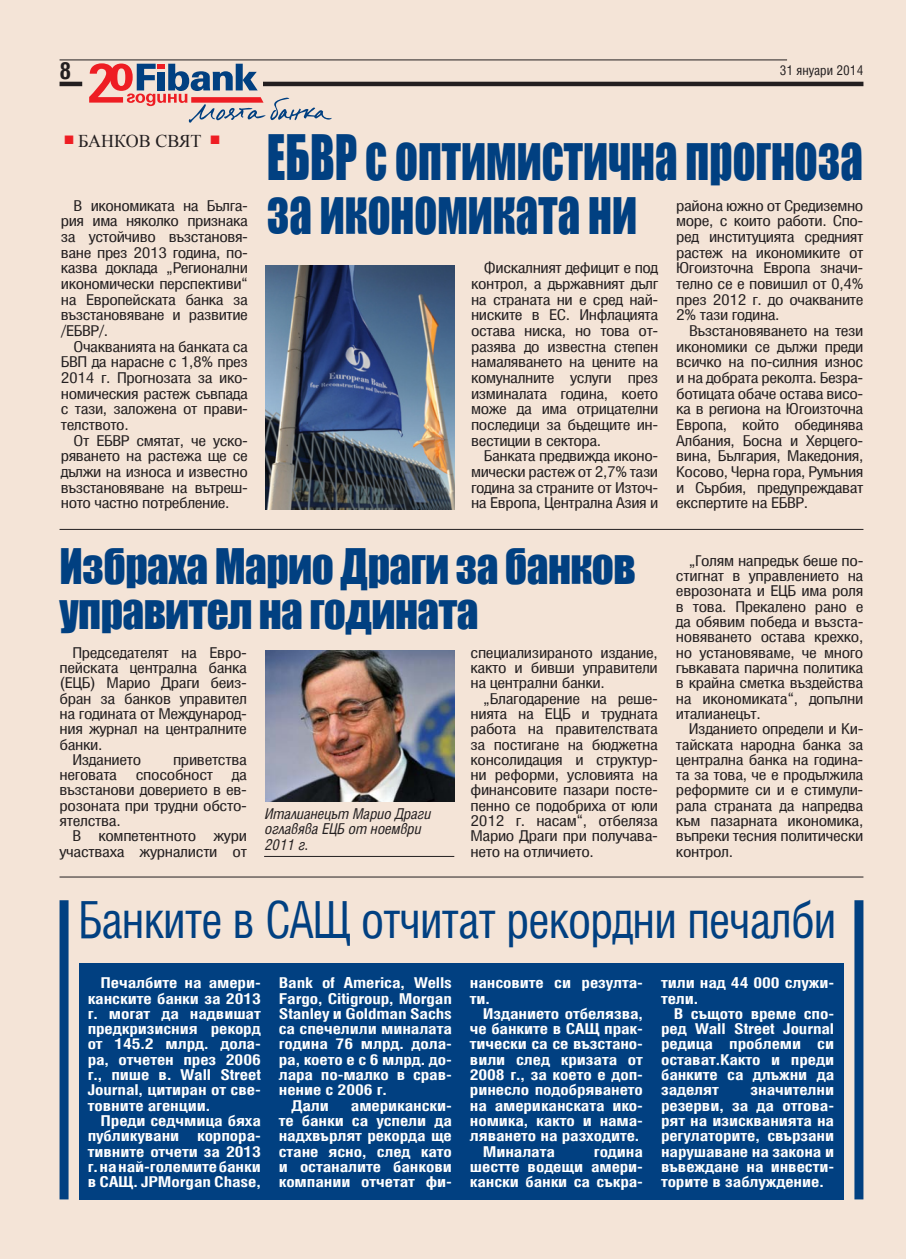
<style>
.page{position:relative;width:906px;height:1259px;background:#f4e4d7}
.page>*{position:absolute;margin:0;border:0;box-sizing:border-box;transform-origin:0 0}
.t1{font:57.45px/54.2px "Impact";color:#014081;scale:.78 1}
.t2{font:51.3px "Hebar Cond XP";letter-spacing:-.015em;color:#014081;scale:.93 1}
.t3{font:45px/45px "Impact";letter-spacing:-.015em;color:#014081;scale:.96 1}
.t4{font:23.55px "Hebar Cond XP Bold";color:#231f20}
.t5{font:18px "Times New Roman";color:#231f20}
.t6{font:15px/15.6px "Hebar Cond XP";letter-spacing:-.02em;color:#231f20;text-align:justify;scale:1.17 1}
.t7{font:15px/15.3px "Hebar Cond XP Bold";letter-spacing:-.005em;color:#fff;text-align:justify;scale:1.17 1}
.t8{font:15px/15.3px "Hebar Cond XP Italic";color:#231f20}
.t9{font:13.5px "Hebar Cond XP";color:#231f20}
</style>
<div class="page">
<hr style="left:60px;top:60px;width:727px;height:1px;background:#231f20">
<hr style="left:60px;top:82px;width:803px;height:4px;background:#231f20">
<div style="left:82px;top:79px;width:181px;height:11px;background:#f4e4d7"></div>
<svg style="left:89px;top:63px;width:243px;height:60px"></svg>
<div style="left:60px;top:900px;width:9px;height:299px;background:#014081"></div>
<div style="left:854px;top:900px;width:9px;height:299px;background:#014081"></div>
<div style="left:79px;top:963px;width:764px;height:236px;background:#014081"></div>
<img style="left:266px;top:265px;width:188px;height:244px">
<img style="left:266px;top:650px;width:188px;height:151px">
<hr style="left:264px;top:856px;width:190px;height:1px;background:#231f20">
<hr style="left:60px;top:529px;width:803px;height:1px;background:#231f20">
<hr style="left:60px;top:876px;width:803px;height:1px;background:#231f20">
<h3 class="t4" style="left:60px;top:58px;width:13px">8</h3>
<p class="t9" style="left:779px;top:63px;width:85px">31 януари 2014</p>
<p class="t5" style="left:64px;top:129px;width:157px"><sup>■</sup> Банков свят <sup>■</sup></p>
<p class="t6" style="left:61px;top:198px;width:161px;text-indent:13px">В икономиката на Бълга&shy;рия има няколко признака за устойчиво възстановя&shy;ване през 2013 година, по&shy;казва доклада “Регионални икономически перспективи” на Европейската банка за възстановяване и развитие /ЕБВР/.</p>
<p class="t6" style="left:61px;top:339px;width:161px;text-indent:13px">Очакванията на банката са БВП да нарасне с 1,8% през 2014 г. Прогнозата за ико&shy;номическия растеж съвпада с тази, заложена от прави&shy;телството.</p>
<p class="t6" style="left:61px;top:433px;width:161px;text-indent:13px">От ЕБВР смятат, че уско&shy;ряването на растежа ще се дължи на износа и известно възстановяване на вътреш&shy;ното частно потребление.</p>
<h1 class="t1" style="left:267px;top:129px;width:766px">ЕБВР с оптимистична прогноза за икономиката ни</h1>
<p class="t6" style="left:676px;top:198px;width:161px">района южно от Средиземно море, с които работи. Спо&shy;ред институцията средният растеж на икономиките от Югоизточна Европа значи&shy;телно се е повишил от 0,4% през 2012 г. до очакваните 2% тази година.</p>
<p class="t6" style="left:676px;top:323px;width:161px;text-indent:13px">Възстановяването на тези икономики се дължи преди всичко на по-силния износ и на добрата реколта. Безра&shy;ботицата обаче остава висо&shy;ка в региона на Югоизточна Европа, който обединява Албания, Босна и Херцего&shy;вина, България, Македония, Косово, Черна гора, Румъния и Сърбия, предупреждават експертите на ЕБВР.</p>
<p class="t6" style="left:471px;top:261px;width:161px;text-indent:13px">Фискалният дефицит е под контрол, а държавният дълг на страната ни е сред най&shy;ниските в ЕС. Инфлацията остава ниска, но това от&shy;разява до известна степен намаляването на цените на комуналните услуги през изминалата година, което може да има отрицателни последици за бъдещите ин&shy;вестиции в сектора.</p>
<p class="t6" style="left:471px;top:449px;width:161px;text-indent:13px">Банката предвижда иконо&shy;мически растеж от 2,7% тази година за страните от Източ&shy;на Европа, Централна Азия и</p>
<h3 class="t3" style="left:60px;top:543px;width:601px">Избраха Марио Драги за банков управител на годината</h3>
<p class="t6" style="left:72px;top:645px;width:151px">Председателят на Евро-</p>
<p class="t6" style="left:60px;top:661px;width:162px">пейската централна банка</p>
<p class="t6" style="left:60px;top:676px;width:162px">(ЕЦБ) Марио Драги беиз-</p>
<p class="t6" style="left:60px;top:691px;width:162px">бран за банков управител</p>
<p class="t6" style="left:60px;top:706px;width:162px">на годината от Международ-</p>
<p class="t6" style="left:60px;top:722px;width:162px">ния журнал на централните</p>
<p class="t6" style="left:60px;top:737px;width:38px">банки.</p>
<p class="t6" style="left:72px;top:752px;width:60px">Изданието</p>
<p class="t6" style="left:60px;top:752px;width:162px;text-indent:113px">приветства неговата способност да възстанови доверието в ев&shy;розоната при трудни обсто&shy;ятелства.</p>
<p class="t6" style="left:60px;top:829px;width:162px;text-align:right">В компетентното жури участваха журналисти от</p>
<p class="t8" style="left:264px;top:807px;width:168px">Италианецът Марио Драги оглавява ЕЦБ от ноември<br>2011 г.</p>
<p class="t6" style="left:470px;top:645px;width:162px">специализираното издание, както и бивши управители на централни банки.</p>
<p class="t6" style="left:470px;top:691px;width:162px;text-indent:13px">„Благодарение на реше&shy;нията на ЕЦБ и трудната работа на правителствата за постигане на бюджетна консолидация и структур&shy;ни реформи, условията на финансовите пазари посте&shy;пенно се подобриха от юли 2012 г. насам”, отбеляза Марио Драги при получава&shy;нето на отличието.</p>
<p class="t6" style="left:676px;top:554px;width:162px;text-indent:13px">„Голям напредък беше по&shy;стигнат в управлението на еврозоната и ЕЦБ има роля в това. Прекалено рано е да обявим победа и възста&shy;новяването остава крехко, но установяваме, че много гъвкавата парична политика в крайна сметка въздейства на икономиката”, допълни италианецът.</p>
<p class="t6" style="left:676px;top:722px;width:162px;text-indent:13px">Изданието определи и Ки&shy;тайската народна банка за централна банка на година&shy;та за това, че е продължила реформите си и е стимули&shy;рала страната да напредва към пазарната икономика, въпреки тесния политически контрол.</p>
<h2 class="t2" style="left:78px;top:894px;width:816px">Банките в САЩ отчитат рекордни печалби</h2>
<p class="t7" style="left:88px;top:976px;width:149px;text-indent:13px">Печалбите на амери&shy;канските банки за 2013 г. могат да надвишат предкризисния рекорд от 145.2 млрд. дола&shy;ра, отчетен през 2006 г., пише в. Wall Street Journal, цитиран от све&shy;товните агенции.</p>
<p class="t7" style="left:88px;top:1113px;width:149px;text-indent:13px">Преди седчмица бяха публикувани корпора&shy;тивните отчети за 2013 г.нанай-големитебанки в САЩ. JPMorgan Chase,</p>
<p class="t7" style="left:279px;top:976px;width:149px">Bank of America, Wells</p>
<p class="t7" style="left:279px;top:991px;width:149px">Fargo, Citigroup, Morgan</p>
<p class="t7" style="left:279px;top:1006px;width:149px">Stanley и Goldman Sachs</p>
<p class="t7" style="left:279px;top:1021px;width:149px">са спечелили миналата</p>
<p class="t7" style="left:279px;top:1037px;width:149px">година 76 млрд. дола-</p>
<p class="t7" style="left:279px;top:1052px;width:149px">ра, което е с 6 млрд. до-</p>
<p class="t7" style="left:279px;top:1067px;width:149px">лара по-малко в срав-</p>
<p class="t7" style="left:279px;top:1083px;width:94px">нение с 2006 г.</p>
<p class="t7" style="left:292px;top:1098px;width:33px">Дали</p>
<p class="t7" style="left:279px;top:1098px;width:149px;text-indent:72px">американски&shy;те банки са успели да надхвърлят рекорда ще стане ясно, след като и останалите банкови компании отчетат фи-</p>
<p class="t7" style="left:470px;top:976px;width:149px">нансовите си резулта&shy;ти.</p>
<p class="t7" style="left:483px;top:1006px;width:138px">Изданието отбелязва,</p>
<p class="t7" style="left:470px;top:1021px;width:149px">че банките в САЩ прак-</p>
<p class="t7" style="left:470px;top:1037px;width:149px">тически са се възстано-</p>
<p class="t7" style="left:470px;top:1052px;width:149px">вили след кризата от</p>
<p class="t7" style="left:470px;top:1067px;width:149px">2008 г., за което е доп-</p>
<p class="t7" style="left:470px;top:1083px;width:149px">ринесло подобряването</p>
<p class="t7" style="left:470px;top:1098px;width:149px">на американската ико-</p>
<p class="t7" style="left:470px;top:1113px;width:149px">номика, както и нама-</p>
<p class="t7" style="left:470px;top:1129px;width:146px">ляването на разходите.</p>
<p class="t7" style="left:483px;top:1144px;width:63px">Миналата</p>
<p class="t7" style="left:470px;top:1144px;width:149px;text-indent:124px">година шестте водещи амери&shy;кански банки са съкра-</p>
<p class="t7" style="left:661px;top:976px;width:149px">тили над 44 000 служи&shy;тели.</p>
<p class="t7" style="left:661px;top:1006px;width:149px;text-indent:13px">В същото време спо&shy;ред Wall Street Journal редица проблеми си остават.Както и преди банките са длъжни да заделят</p>
<p class="t7" style="left:661px;top:1083px;width:149px;text-indent:90px">значителни резерви, за да отгова&shy;рят на изискванията на регулаторите, свързани нарушаване на закона и въвеждане на инвести&shy;торите в заблуждение.</p>
</div>
